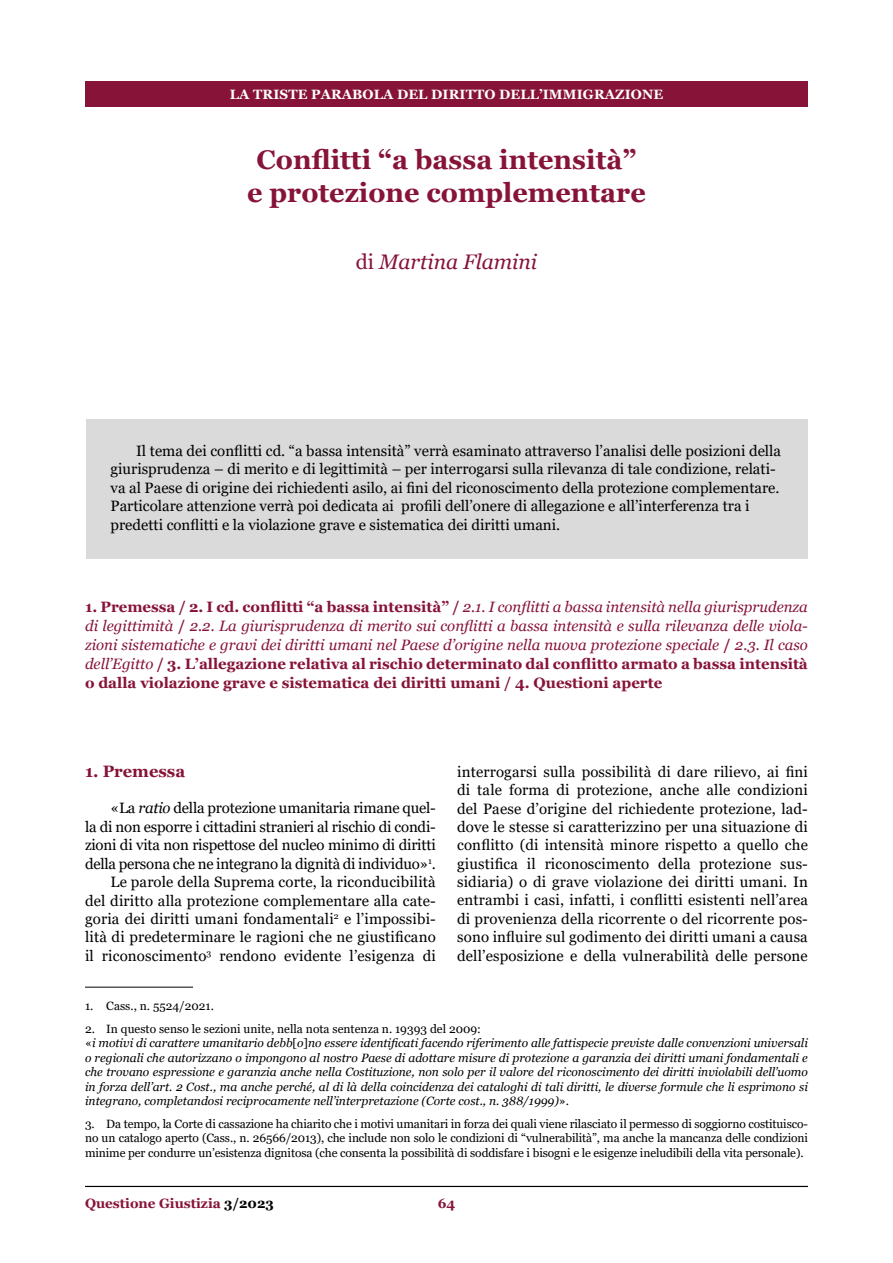
<style>
.page{position:relative;width:893px;height:1263px;background:#fff}
.page>*{position:absolute;margin:0;border:0;box-sizing:border-box;transform-origin:0 0}
.t1{font:700 27px/32.4px "Georgia";color:#871438;text-align:center}
.t2{font:italic 21px "Georgia";color:#871438}
.t3{font:700 16.5px "Georgia";color:#871438}
.t4{font:15px/18.5px "Georgia";color:#000}
.t5{font:italic 15px/18.9px "Georgia";color:#871438;text-align:justify}
.t6{font:700 13.5px "Georgia";letter-spacing:.01em;color:#fff}
.t7{font:700 13.5px "Georgia";color:#871438}
.t8{font:italic 12px/14.4px "Georgia";color:#000}
.t9{font:12px/14.4px "Georgia";letter-spacing:-.01em;color:#000;text-align:justify}
.s1{font-style:normal}
.s2{font-weight:700;font-style:normal}
.s3{font-style:italic}
.s4{color:#000}
</style>
<div class="page">
<div style="left:85px;top:81px;width:723px;height:25px;background:#871438"></div>
<hr style="left:85px;top:1186px;width:723px;height:1px;background:#000">
<div style="left:86px;top:419px;width:721px;height:139px;background:#dadada"></div>
<hr style="left:85px;top:987px;width:108px;height:1px;background:#000">
<p class="t6" style="left:230px;top:85px;width:435px">LA TRISTE PARABOLA DEL DIRITTO DELL’IMMIGRAZIONE</p>
<h1 class="t1" style="left:247px;top:144px;width:400px">Conflitti “a bassa intensità” e protezione complementare</h1>
<h2 class="t2" style="left:356px;top:249px;width:183px"><span class="s1">di</span> Martina Flamini</h2>
<p class="t4" style="left:111px;top:442px;width:672px;text-indent:26px">Il tema dei conflitti cd. “a bassa intensità” verrà esaminato attraverso l’analisi delle posizioni della giurisprudenza – di merito e di legittimità – per interrogarsi sulla rilevanza di tale condizione, relati&shy;va al Paese di origine dei richiedenti asilo, ai fini del riconoscimento della protezione complementare.<br>Particolare attenzione verrà poi dedicata ai profili dell’onere di allegazione e all’interferenza tra i predetti conflitti e la violazione grave e sistematica dei diritti umani.</p>
<p class="t5" style="left:85px;top:598px;width:724px"><span class="s2">1. Premessa / 2. I cd. conflitti “a bassa intensità” /</span> 2.1. I conflitti a bassa intensità nella giurisprudenza di legittimità <span class="s2">/</span> 2.2. La giurisprudenza di merito sui conflitti a bassa intensità e sulla rilevanza delle viola&shy;zioni sistematiche e gravi dei diritti umani nel Paese d’origine nella nuova protezione speciale <span class="s2">/</span> 2.3. Il caso dell’Egitto <span class="s2">/ 3. L’allegazione relativa al rischio determinato dal conflitto armato a bassa intensità o dalla violazione grave e sistematica dei diritti umani / 4. Questioni aperte</span></p>
<p class="t3" style="left:85px;top:761px;width:102px">1. Premessa</p>
<p class="t4" style="left:85px;top:799px;width:352px;text-align:right">«La <span class="s3">ratio</span> della protezione umanitaria rimane quel-<br>la di non esporre i cittadini stranieri al rischio di condi&shy;zioni di vita non rispettose del nucleo minimo di diritti della persona che ne integrano la dignità di individuo»<sup>1</sup>.<br>Le parole della Suprema corte, la riconducibilità<br>del diritto alla protezione complementare alla cate&shy;goria dei diritti umani fondamentali<sup>2</sup> e l’impossibi&shy;lità di predeterminare le ragioni che ne giustificano il riconoscimento<sup>3</sup> rendono evidente l’esigenza di</p>
<p class="t4" style="left:457px;top:763px;width:352px;text-align:justify">interrogarsi sulla possibilità di dare rilievo, ai fini di tale forma di protezione, anche alle condizioni del Paese d’origine del richiedente protezione, lad&shy;dove le stesse si caratterizzino per una situazione di conflitto (di intensità minore rispetto a quello che giustifica il riconoscimento della protezione sus&shy;sidiaria) o di grave violazione dei diritti umani. In entrambi i casi, infatti, i conflitti esistenti nell’area di provenienza della ricorrente o del ricorrente pos&shy;sono influire sul godimento dei diritti umani a causa dell’esposizione e della vulnerabilità delle persone</p>
<p class="t9" style="left:85px;top:999px;width:130px">1. Cass., n. 5524/2021.</p>
<p class="t8" style="left:85px;top:1022px;width:724px"><span class="s1">2. In questo senso le sezioni unite, nella nota sentenza n. 19393 del 2009:<br>«</span>i motivi di carattere umanitario debb<span class="s1">[</span>o<span class="s1">]</span>no essere identificati facendo riferimento alle fattispecie previste dalle convenzioni universali o regionali che autorizzano o impongono al nostro Paese di adottare misure di protezione a garanzia dei diritti umani fondamentali e che trovano espressione e garanzia anche nella Costituzione, non solo per il valore del riconoscimento dei diritti inviolabili dell’uomo in forza dell’art. 2 Cost., ma anche perché, al di là della coincidenza dei cataloghi di tali diritti, le diverse formule che li esprimono si integrano, completandosi reciprocamente nell’interpretazione (Corte cost., n. 388/1999)<span class="s1">».</span></p>
<p class="t9" style="left:85px;top:1117px;width:724px">3. Da tempo, la Corte di cassazione ha chiarito che i motivi umanitari in forza dei quali viene rilasciato il permesso di soggiorno costituisco&shy;no un catalogo aperto (Cass., n. 26566/2013), che include non solo le condizioni di “vulnerabilità”, ma anche la mancanza delle condizioni minime per condurre un’esistenza dignitosa (che consenta la possibilità di soddisfare i bisogni e le esigenze ineludibili della vita personale).</p>
<p class="t7" style="left:85px;top:1195px;width:190px">Questione Giustizia <span class="s4">3/2023</span></p>
<p class="t7" style="left:438px;top:1195px;width:19px">64</p>
</div>
